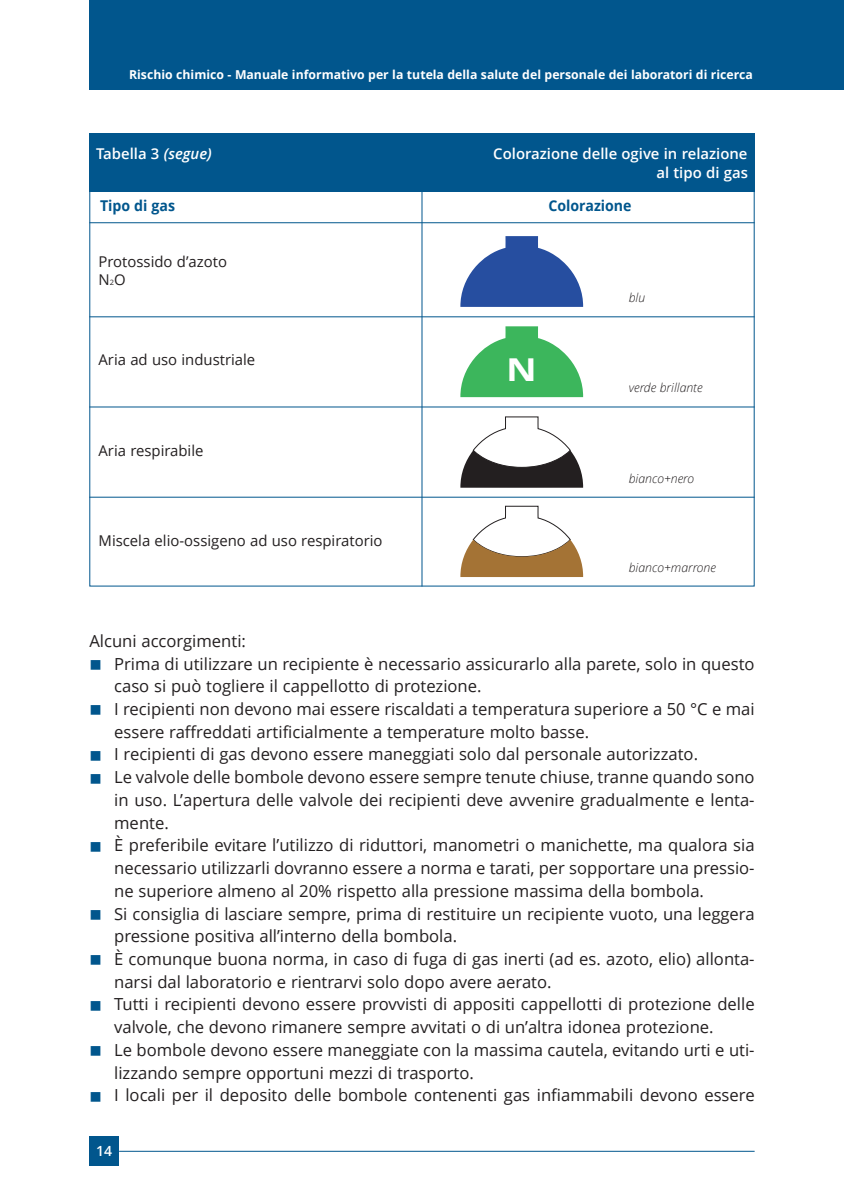
<style>
.page{position:relative;width:844px;height:1191px;background:#fff}
.page>*{position:absolute;margin:0;border:0;box-sizing:border-box;transform-origin:0 0}
.t1{font:700 31.5px "Open Sans";color:#fff;scale:1.2 1}
.t2{font:16.62px/22.8px "Open Sans";color:#231f20}
.t3{font:14.88px "Open Sans";color:#231f20}
.t4{font:600 14.88px "Open Sans";color:#fff}
.t5{font:700 14.88px "Open Sans";color:#01568d;scale:.95 1}
.t6{font:600 14px "Open Sans";color:#fff}
.t7{font:700 12.25px "Open Sans";color:#fff}
.t8{font:italic 300 12.25px "Open Sans";color:#231f20}
.s1{font-style:italic}
.s2{font-size:7.35px}
.s3{color:#01568d}
</style>
<div class="page">
<div style="left:89px;top:1136px;width:30px;height:30px;background:#01568d"></div>
<hr style="left:119px;top:1150px;width:635px;height:1px;background:#01568d">
<div style="left:89px;top:0;width:754px;height:89px;background:#01568d"></div>
<hr style="left:89px;top:222px;width:665px;height:1px;background:#01568d">
<div style="left:89px;top:133px;width:665px;height:60px;background:#01568d"></div>
<hr style="left:89px;top:497px;width:665px;height:1px;background:#01568d">
<div style="left:89px;top:192px;width:665px;height:30px;background:#fff"></div>
<svg style="left:460px;top:417px;width:123px;height:71px"></svg>
<svg style="left:460px;top:506px;width:123px;height:71px"></svg>
<hr style="left:89px;top:316px;width:665px;height:1px;background:#01568d">
<hr style="left:89px;top:407px;width:665px;height:1px;background:#01568d">
<svg style="left:460px;top:326px;width:123px;height:71px"></svg>
<svg style="left:460px;top:236px;width:123px;height:71px"></svg>
<hr style="left:421px;top:191px;width:1px;height:395px;background:#01568d">
<p class="t7" style="left:129px;top:66px;width:625px">Rischio chimico - Manuale informativo per la tutela della salute del personale dei laboratori di ricerca</p>
<p class="t4" style="left:96px;top:143px;width:117px">Tabella 3 <span class="s1">(segue)</span></p>
<p class="t4" style="left:493px;top:143px;width:256px">Colorazione delle ogive in relazione</p>
<p class="t4" style="left:656px;top:162px;width:93px">al tipo di gas</p>
<p class="t5" style="left:100px;top:195px;width:81px">Tipo di gas</p>
<p class="t5" style="left:548px;top:195px;width:89px">Colorazione</p>
<p class="t3" style="left:98px;top:251px;width:130px">Protossido d’azoto</p>
<p class="t3" style="left:98px;top:269px;width:29px">N<span class="s2">2</span>O</p>
<p class="t3" style="left:98px;top:349px;width:158px">Aria ad uso industriale</p>
<p class="t1" style="left:506px;top:347px;width:27px">N</p>
<p class="t3" style="left:98px;top:440px;width:106px">Aria respirabile</p>
<p class="t3" style="left:98px;top:530px;width:285px">Miscela elio-ossigeno ad uso respiratorio</p>
<p class="t8" style="left:628px;top:289px;width:18px">blu</p>
<p class="t8" style="left:628px;top:379px;width:75px">verde brillante</p>
<p class="t8" style="left:628px;top:470px;width:67px">bianco+nero</p>
<p class="t8" style="left:628px;top:559px;width:89px">bianco+marrone</p>
<p class="t2" style="left:89px;top:629px;width:158px">Alcuni accorgimenti:</p>
<p class="t2" style="left:114px;top:651px;width:641px;text-indent:-25px"><span class="s3">■</span> Prima di utilizzare un recipiente è necessario assicurarlo alla parete, solo in questo caso si può togliere il cappellotto di protezione.</p>
<p class="t2" style="left:114px;top:697px;width:641px;text-indent:-25px"><span class="s3">■</span> I recipienti non devono mai essere riscaldati a temperatura superiore a 50 °C e mai essere raffreddati artificialmente a temperature molto basse.</p>
<p class="t2" style="left:89px;top:742px;width:610px"><span class="s3">■</span> I recipienti di gas devono essere maneggiati solo dal personale autorizzato.</p>
<p class="t2" style="left:114px;top:765px;width:641px;text-align:justify;text-indent:-25px"><span class="s3">■</span> Le valvole delle bombole devono essere sempre tenute chiuse, tranne quando sono in uso. L’apertura delle valvole dei recipienti deve avvenire gradualmente e lenta&shy;mente.</p>
<p class="t2" style="left:114px;top:833px;width:641px;text-align:justify;text-indent:-25px"><span class="s3">■</span> È preferibile evitare l’utilizzo di riduttori, manometri o manichette, ma qualora sia necessario utilizzarli dovranno essere a norma e tarati, per sopportare una pressio&shy;ne superiore almeno al 20% rispetto alla pressione massima della bombola.</p>
<p class="t2" style="left:114px;top:901px;width:641px;text-indent:-25px"><span class="s3">■</span> Si consiglia di lasciare sempre, prima di restituire un recipiente vuoto, una leggera pressione positiva all’interno della bombola.</p>
<p class="t2" style="left:114px;top:947px;width:641px;text-indent:-25px"><span class="s3">■</span> È comunque buona norma, in caso di fuga di gas inerti (ad es. azoto, elio) allonta&shy;narsi dal laboratorio e rientrarvi solo dopo avere aerato.</p>
<p class="t2" style="left:114px;top:992px;width:641px;text-indent:-25px"><span class="s3">■</span> Tutti i recipienti devono essere provvisti di appositi cappellotti di protezione delle valvole, che devono rimanere sempre avvitati o di un’altra idonea protezione.</p>
<p class="t2" style="left:114px;top:1038px;width:641px;text-indent:-25px"><span class="s3">■</span> Le bombole devono essere maneggiate con la massima cautela, evitando urti e uti&shy;lizzando sempre opportuni mezzi di trasporto.</p>
<p class="t2" style="left:89px;top:1083px;width:666px"><span class="s3">■</span> I locali per il deposito delle bombole contenenti gas infiammabili devono essere</p>
<p class="t6" style="left:96px;top:1141px;width:17px">14</p>
</div>
